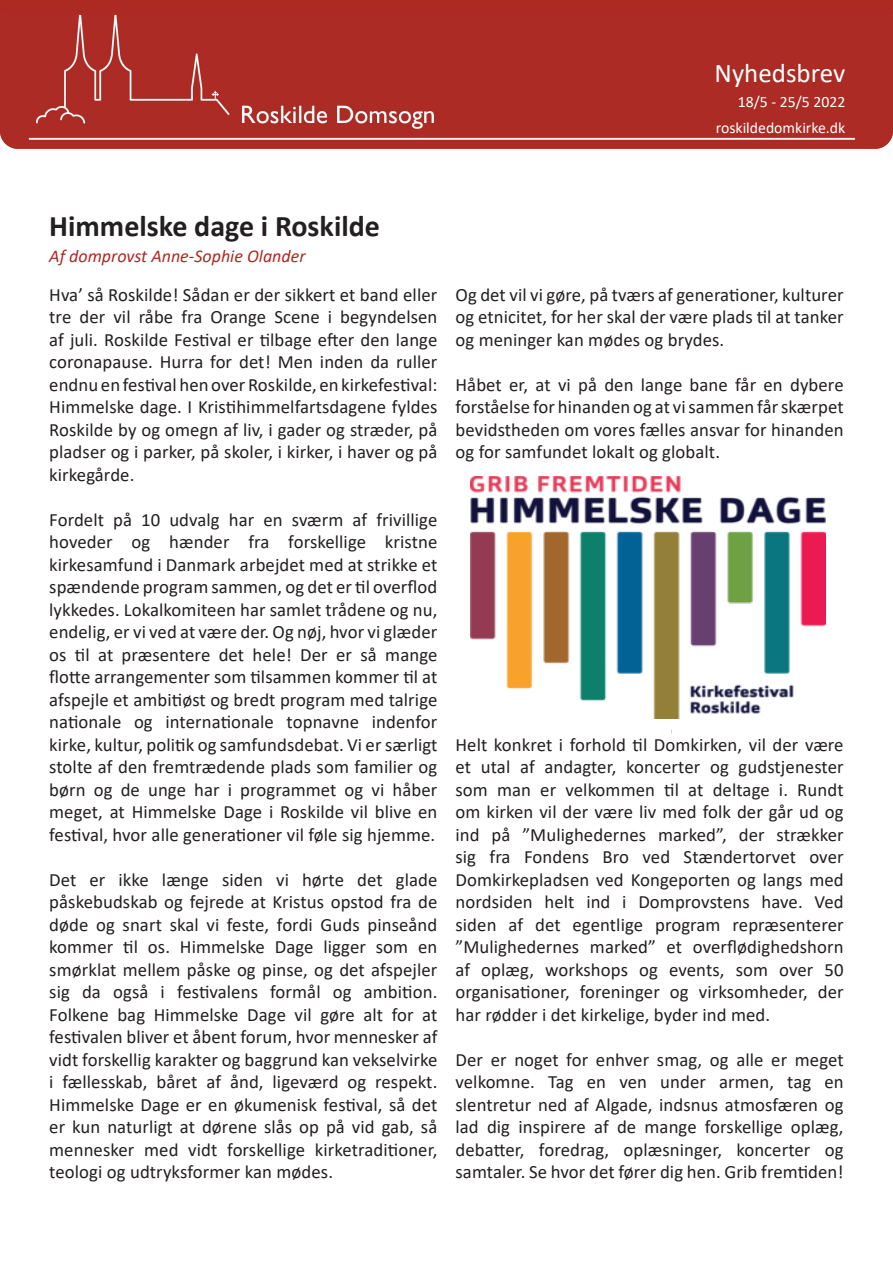
<style>
.page{position:relative;width:893px;height:1263px;background:#fff}
.page>*{position:absolute;margin:0;border:0;box-sizing:border-box;transform-origin:0 0}
.t1{font:700 30px "Calibri";color:#231f20}
.t2{font:27px "Calibri";color:#fff}
.t3{font:18.75px/22.5px "Calibri";letter-spacing:.005em;color:#231f20;text-align:justify}
.t4{font:italic 18px "Calibri";color:#ad2a23}
.t5{font:15.75px "Calibri";color:#fff}
</style>
<div class="page">
<div style="left:0;top:15px;width:893px;height:134px;background:#ac2b25"></div>
<div style="left:0;top:0;width:893px;height:15px;background:#ad2a23"></div>
<img style="left:470px;top:476px;width:355px;height:243px">
<p class="t2" style="left:715px;top:54px;width:132px">Nyhedsbrev</p>
<p class="t5" style="left:738px;top:91px;width:109px">18/5 - 25/5 2022</p>
<p class="t5" style="left:716px;top:117px;width:131px">roskildedomkirke.dk</p>
<p class="t1" style="left:49px;top:205px;width:332px">Himmelske dage i Roskilde</p>
<p class="t4" style="left:49px;top:243px;width:258px">Af domprovst Anne-Sophie Olander</p>
<p class="t3" style="left:49px;top:283px;width:390px">Hva’ så Roskilde! Sådan er der sikkert et band eller tre der vil råbe fra Orange Scene i begyndelsen af juli. Roskilde Festival er tilbage efter den lange coronapause. Hurra for det! Men inden da ruller endnu en festival hen over Roskilde, en kirkefestival:<br>Himmelske dage. I Kristihimmelfartsdagene fyldes Roskilde by og omegn af liv, i gader og stræder, på pladser og i parker, på skoler, i kirker, i haver og på kirkegårde.</p>
<p class="t3" style="left:49px;top:508px;width:390px">Fordelt på 10 udvalg har en sværm af frivillige hoveder og hænder fra forskellige kristne kirkesamfund i Danmark arbejdet med at strikke et spændende program sammen, og det er til overflod lykkedes. Lokalkomiteen har samlet trådene og nu, endelig, er vi ved at være der. Og nøj, hvor vi glæder os til at præsentere det hele! Der er så mange flotte arrangementer som tilsammen kommer til at afspejle et ambitiøst og bredt program med talrige nationale og internationale topnavne indenfor kirke, kultur, politik og samfundsdebat. Vi er særligt stolte af den fremtrædende plads som familier og børn og de unge har i programmet og vi håber meget, at Himmelske Dage i Roskilde vil blive en festival, hvor alle generationer vil føle sig hjemme.</p>
<p class="t3" style="left:49px;top:868px;width:390px">Det er ikke længe siden vi hørte det glade påskebudskab og fejrede at Kristus opstod fra de døde og snart skal vi feste, fordi Guds pinseånd kommer til os. Himmelske Dage ligger som en smørklat mellem påske og pinse, og det afspejler sig da også i festivalens formål og ambition.<br>Folkene bag Himmelske Dage vil gøre alt for at festivalen bliver et åbent forum, hvor mennesker af vidt forskellig karakter og baggrund kan vekselvirke i fællesskab, båret af ånd, ligeværd og respekt.<br>Himmelske Dage er en økumenisk festival, så det er kun naturligt at dørene slås op på vid gab, så mennesker med vidt forskellige kirketraditioner, teologi og udtryksformer kan mødes.</p>
<p class="t3" style="left:455px;top:283px;width:390px">Og det vil vi gøre, på tværs af generationer, kulturer og etnicitet, for her skal der være plads til at tanker og meninger kan mødes og brydes.</p>
<p class="t3" style="left:455px;top:373px;width:390px">Håbet er, at vi på den lange bane får en dybere forståelse for hinanden og at vi sammen får skærpet bevidstheden om vores fælles ansvar for hinanden og for samfundet lokalt og globalt.</p>
<p class="t3" style="left:455px;top:733px;width:390px">Helt konkret i forhold til Domkirken, vil der være et utal af andagter, koncerter og gudstjenester som man er velkommen til at deltage i. Rundt om kirken vil der være liv med folk der går ud og ind på ”Mulighedernes marked”, der strækker sig fra Fondens Bro ved Stændertorvet over Domkirkepladsen ved Kongeporten og langs med nordsiden helt ind i Domprovstens have. Ved siden af det egentlige program repræsenterer ”Mulighedernes marked” et overflødighedshorn af oplæg, workshops og events, som over 50 organisationer, foreninger og virksomheder, der har rødder i det kirkelige, byder ind med.</p>
<p class="t3" style="left:455px;top:1048px;width:390px">Der er noget for enhver smag, og alle er meget velkomne. Tag en ven under armen, tag en slentretur ned af Algade, indsnus atmosfæren og lad dig inspirere af de mange forskellige oplæg, debatter, foredrag, oplæsninger, koncerter og samtaler. Se hvor det fører dig hen. Grib fremtiden!</p>
</div>
